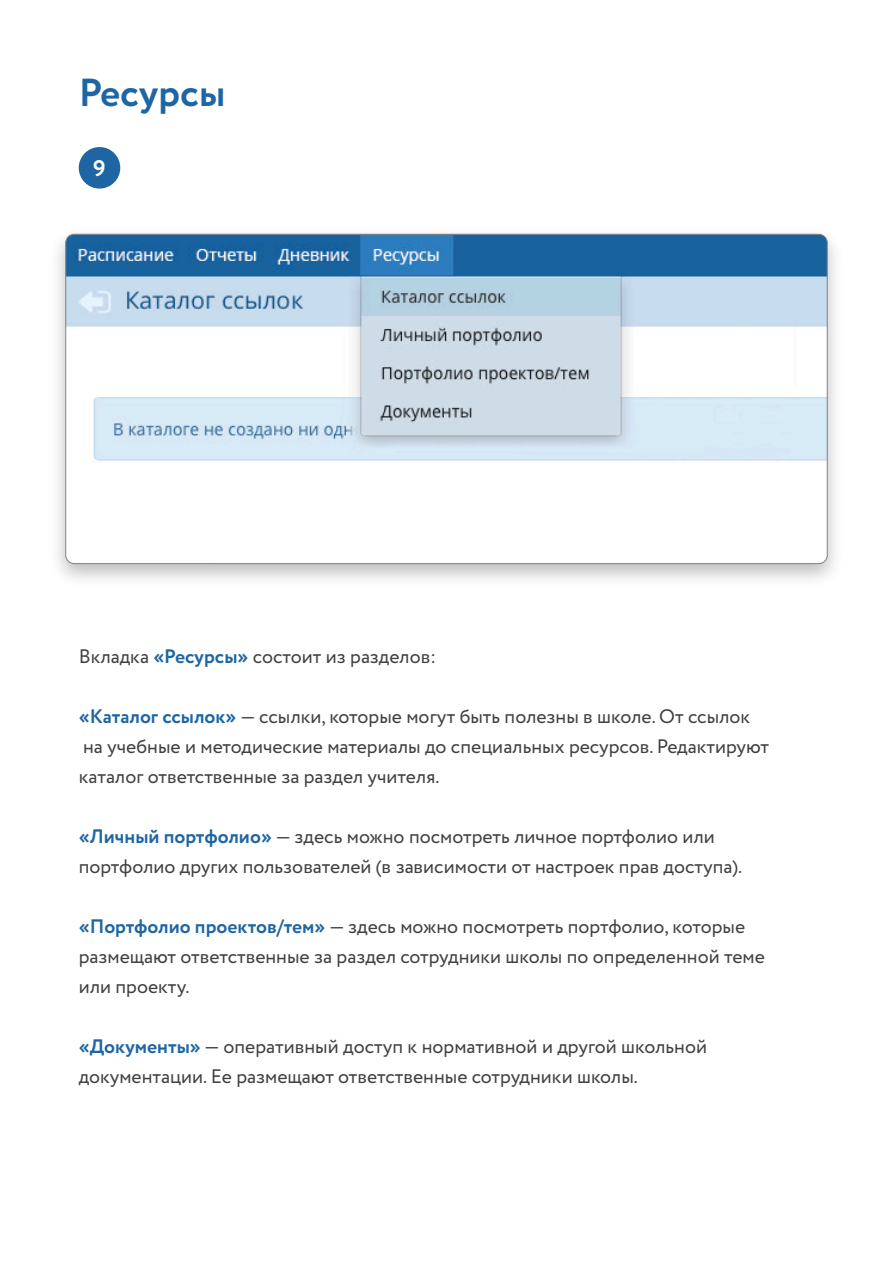
<style>
.page{position:relative;width:893px;height:1263px;background:#fff}
.page>*{position:absolute;margin:0;border:0;box-sizing:border-box;transform-origin:0 0}
.t1{font:700 39px "Circe";color:#1e66a3}
.t2{font:700 22.5px "Circe";color:#fff}
.t3{font:19.5px/30px "Circe";color:#414142}
.s1{font-weight:700;color:#1e66a3}
</style>
<div class="page">
<img style="left:66px;top:234px;width:761px;height:330px">
<div style="left:79px;top:147px;width:41px;height:42px;background:#1e66a3;border-radius:50%"></div>
<img style="left:53px;top:390px;width:157px;height:194px">
<h1 class="t1" style="left:79px;top:67px;width:148px">Ресурсы</h1>
<p class="t2" style="left:93px;top:153px;width:14px">9</p>
<p class="t3" style="left:79px;top:642px;width:359px">Вкладка <span class="s1">«Ресурсы»</span> состоит из разделов:</p>
<p class="t3" style="left:79px;top:702px;width:692px"><span class="s1">«Каталог ссылок»</span> — ссылки, которые могут быть полезны в школе. От ссылок на учебные и методические материалы до специальных ресурсов. Редактируют каталог ответственные за раздел учителя.</p>
<p class="t3" style="left:79px;top:822px;width:665px"><span class="s1">«Личный портфолио»</span> — здесь можно посмотреть личное портфолио или портфолио других пользователей (в зависимости от настроек прав доступа).</p>
<p class="t3" style="left:79px;top:912px;width:688px"><span class="s1">«Портфолио проектов/тем»</span> — здесь можно посмотреть портфолио, которые размещают ответственные за раздел сотрудники школы по определенной теме или проекту.</p>
<p class="t3" style="left:79px;top:1032px;width:630px"><span class="s1">«Документы»</span> — оперативный доступ к нормативной и другой школьной документации. Ее размещают ответственные сотрудники школы.</p>
</div>
